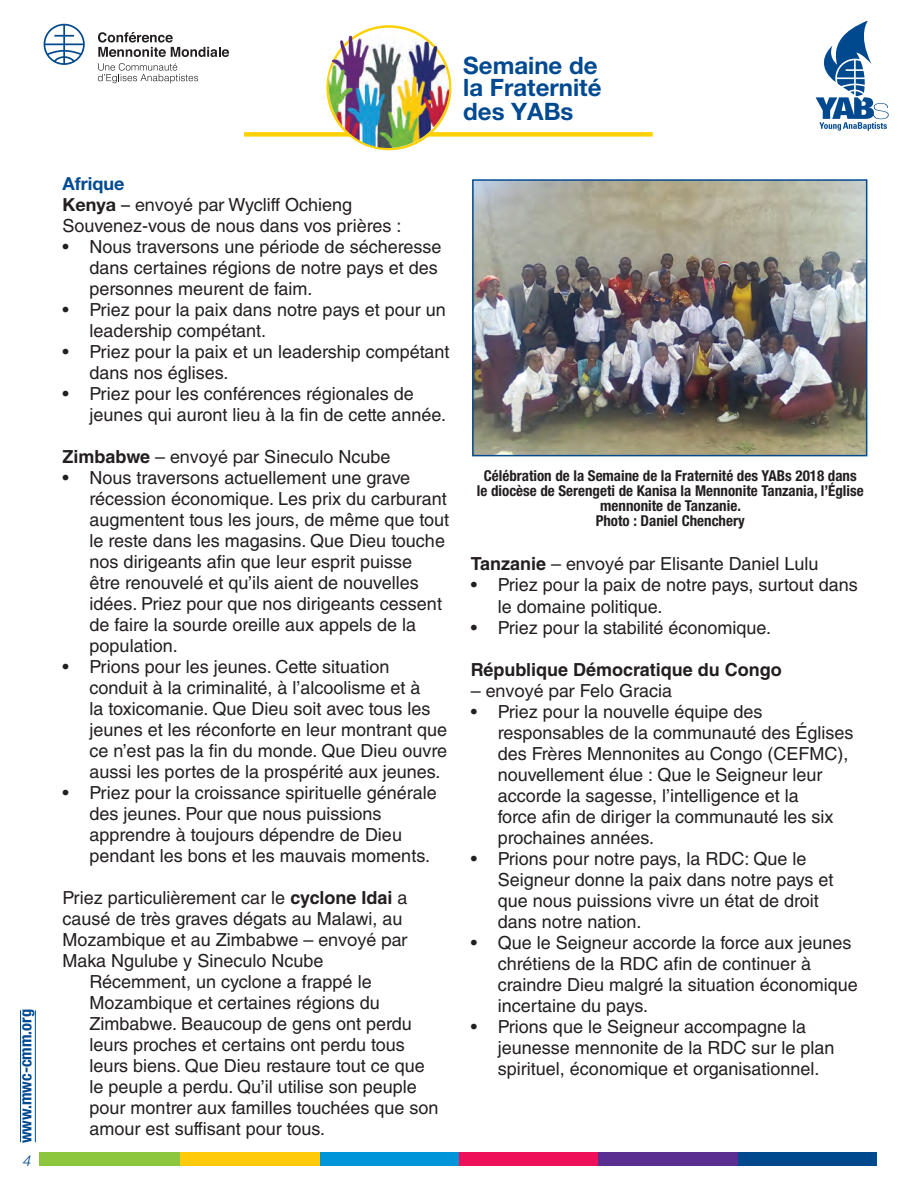
<style>
.page{position:relative;width:918px;height:1188px;background:#fff}
.page>*{position:absolute;margin:0;border:0;box-sizing:border-box;transform-origin:0 0}
.t1{font:700 24px/23.2px "Helvetica Neue";color:#014a91}
.t2{font:18px/21px "Helvetica LT Std";color:#231f20}
.t3{font:700 18px "Helvetica LT Std";color:#231f20}
.t4{font:700 18px "Helvetica Neue LT Std";color:#014a91}
.t5{font:700 condensed 16.5px "Helvetica Neue LT Std";color:#014a91}
.t6{font:700 condensed 15px/15px "Helvetica Neue LT Std";color:#231f20;text-align:center}
.t7{font:italic 300 15px "Helvetica Neue LT Std";color:#014a91}
.s1{font-family:"Helvetica Neue LT Std";font-weight:700}
.s2{font-family:"Helvetica Neue LT Std"}
.s3{font-weight:700}
</style>
<div class="page">
<div style="left:244px;top:132px;width:409px;height:5px;background:#fed105"></div>
<img style="left:325px;top:28px;width:125px;height:121px">
<div style="left:736px;top:1153px;width:141px;height:13px;background:#01498e"></div>
<div style="left:597px;top:1153px;width:141px;height:13px;background:#5b2e91"></div>
<div style="left:458px;top:1153px;width:140px;height:13px;background:#ee1059"></div>
<div style="left:318px;top:1153px;width:141px;height:13px;background:#0095d9"></div>
<div style="left:179px;top:1153px;width:140px;height:13px;background:#feca0a"></div>
<div style="left:39px;top:1153px;width:141px;height:13px;background:#8bc63e"></div>
<svg style="left:98px;top:32px;width:131px;height:25px"></svg>
<svg style="left:98px;top:63px;width:100px;height:20px"></svg>
<svg style="left:44px;top:24px;width:41px;height:41px"></svg>
<svg style="left:816px;top:22px;width:73px;height:109px"></svg>
<hr style="left:20px;top:1010px;width:1px;height:132px;background:#014a91">
<hr style="left:35px;top:1010px;width:1px;height:132px;background:#014a91">
<img style="left:475px;top:182px;width:389px;height:271px">
<div style="left:472px;top:179px;width:395px;height:277px;border:2px solid #014a91"></div>
<p class="t5" style="left:16px;top:1143px;width:136px;rotate:-90deg">www.mwc-cmm.org</p>
<p class="t7" style="left:23px;top:1151px;width:10px">4</p>
<h1 class="t1" style="left:463px;top:53px;width:140px">Semaine de la Fraternité des YABs</h1>
<p class="t4" style="left:63px;top:172px;width:63px">Afrique</p>
<p class="t2" style="left:63px;top:194px;width:340px"><span class="s1">Kenya</span> <span class="s2">– envoyé par</span> Wycliff Ochieng<br>Souvenez-vous de nous dans vos prières :</p>
<p class="t2" style="left:90px;top:236px;width:353px;text-indent:-27px">• Nous traversons une période de sécheresse dans certaines régions de notre pays et des personnes meurent de faim.</p>
<p class="t2" style="left:90px;top:299px;width:358px;text-indent:-27px">• Priez pour la paix dans notre pays et pour un leadership compétant.</p>
<p class="t2" style="left:90px;top:341px;width:361px;text-indent:-27px">• Priez pour la paix et un leadership compétant dans nos églises.</p>
<p class="t2" style="left:90px;top:383px;width:358px;text-indent:-27px">• Priez pour les conférences régionales de jeunes qui auront lieu à la fin de cette année.</p>
<p class="t2" style="left:63px;top:446px;width:329px"><span class="s3">Zimbabwe</span> – <span class="s2">envoyé par</span> Sineculo Ncube</p>
<p class="t2" style="left:90px;top:467px;width:361px;text-indent:-27px">• Nous traversons actuellement une grave récession économique. Les prix du carburant augmentent tous les jours, de même que tout le reste dans les magasins. Que Dieu touche nos dirigeants afin que leur esprit puisse<br>être renouvelé et qu’ils aient de nouvelles idées. Priez pour que nos dirigeants cessent de faire la sourde oreille aux appels de la population.</p>
<p class="t2" style="left:90px;top:656px;width:359px;text-indent:-27px">• Prions pour les jeunes. Cette situation conduit à la criminalité, à l’alcoolisme et à<br>la toxicomanie. Que Dieu soit avec tous les jeunes et les réconforte en leur montrant que ce n’est pas la fin du monde. Que Dieu ouvre aussi les portes de la prospérité aux jeunes.</p>
<p class="t2" style="left:90px;top:782px;width:349px;text-indent:-27px">• Priez pour la croissance spirituelle générale des jeunes. Pour que nous puissions apprendre à toujours dépendre de Dieu pendant les bons et les mauvais moments.</p>
<p class="t2" style="left:63px;top:887px;width:346px">Priez particulièrement car le <span class="s3">cyclone Idai</span> a</p>
<p class="t2" style="left:63px;top:908px;width:341px">causé de très graves dégats au Malawi, au</p>
<p class="t2" style="left:63px;top:929px;width:346px">Mozambique et au Zimbabwe – <span class="s2">envoyé par</span></p>
<p class="t2" style="left:63px;top:950px;width:262px">Maka Ngulube y Sineculo Ncube</p>
<p class="t2" style="left:90px;top:971px;width:284px">Récemment, un cyclone a frappé le</p>
<p class="t2" style="left:90px;top:992px;width:292px">Mozambique et certaines régions du</p>
<p class="t2" style="left:90px;top:1013px;width:324px">Zimbabwe. Beaucoup de gens ont perdu</p>
<p class="t2" style="left:90px;top:1034px;width:317px">leurs proches et certains ont perdu tous</p>
<p class="t2" style="left:90px;top:1055px;width:337px">leurs biens. Que Dieu restaure tout ce que</p>
<p class="t2" style="left:90px;top:1076px;width:329px">le peuple a perdu. Qu’il utilise son peuple</p>
<p class="t2" style="left:90px;top:1097px;width:350px">pour montrer aux familles touchées que son</p>
<p class="t2" style="left:90px;top:1118px;width:237px">amour est suffisant pour tous.</p>
<p class="t6" style="left:477px;top:468px;width:388px">Célébration de la Semaine de la Fraternité des YABs 2018 dans le diocèse de Serengeti de Kanisa la Mennonite Tanzania, l’Église mennonite de Tanzanie.<br>Photo : Daniel Chenchery</p>
<p class="t2" style="left:471px;top:554px;width:349px"><span class="s3">Tanzanie</span> – <span class="s2">envoyé par</span> Elisante Daniel Lulu</p>
<p class="t2" style="left:498px;top:575px;width:362px;text-indent:-27px">• Priez pour la paix de notre pays, surtout dans le domaine politique.</p>
<p class="t2" style="left:471px;top:617px;width:302px">• Priez pour la stabilité économique.</p>
<p class="t3" style="left:471px;top:658px;width:313px">République Démocratique du Congo</p>
<p class="t2" style="left:471px;top:680px;width:203px">– <span class="s2">envoyé par</span> Felo Gracia</p>
<p class="t2" style="left:498px;top:701px;width:357px;text-indent:-27px">• Priez pour la nouvelle équipe des responsables de la communauté des Églises des Frères Mennonites au Congo (CEFMC), nouvellement élue : Que le Seigneur leur accorde la sagesse, l’intelligence et la<br>force afin de diriger la communauté les six prochaines années.</p>
<p class="t2" style="left:498px;top:848px;width:337px;text-indent:-27px">• Prions pour notre pays, la RDC: Que le Seigneur donne la paix dans notre pays et que nous puissions vivre un état de droit dans notre nation.</p>
<p class="t2" style="left:498px;top:932px;width:362px;text-indent:-27px">• Que le Seigneur accorde la force aux jeunes chrétiens de la RDC afin de continuer à craindre Dieu malgré la situation économique incertaine du pays.</p>
<p class="t2" style="left:498px;top:1016px;width:338px;text-indent:-27px">• Prions que le Seigneur accompagne la jeunesse mennonite de la RDC sur le plan spirituel, économique et organisationnel.</p>
</div>
